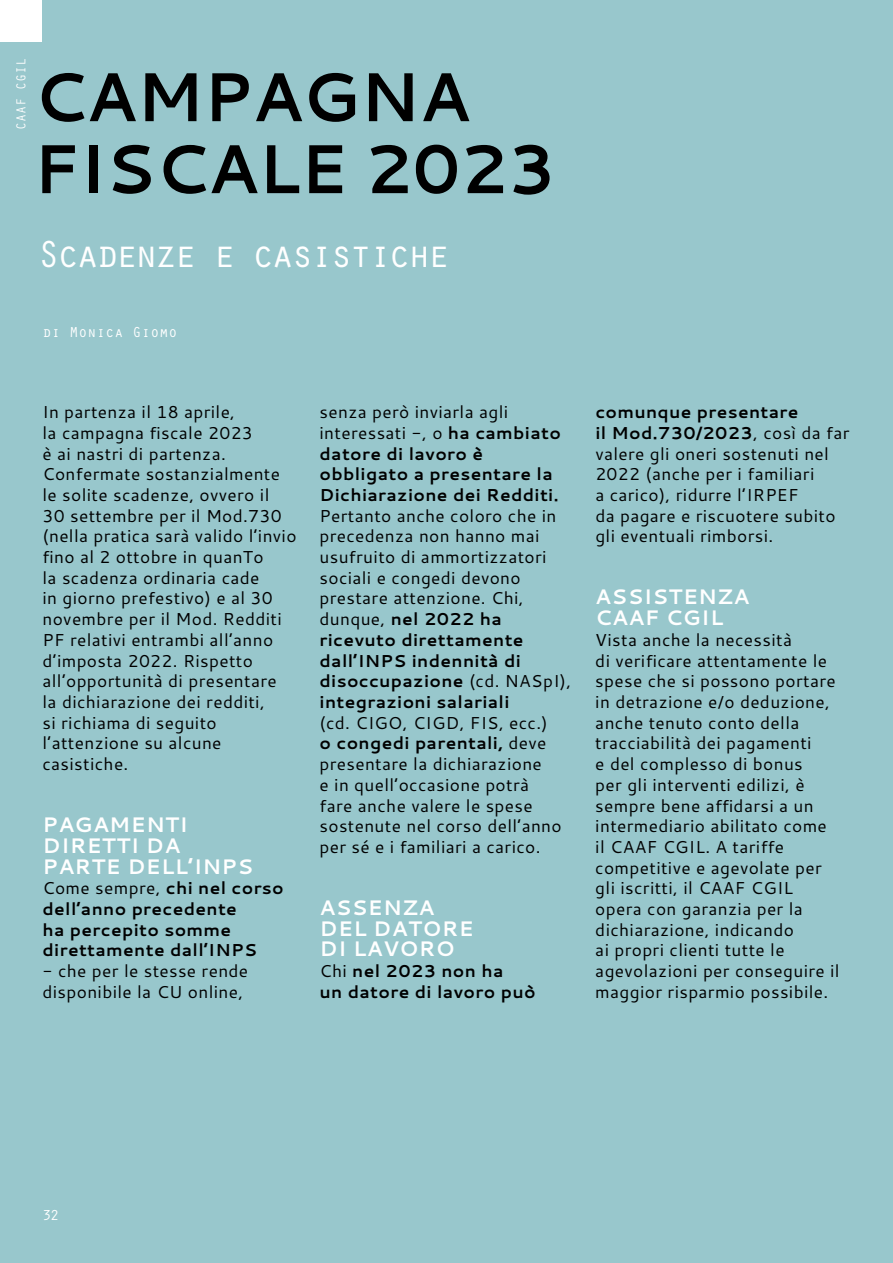
<style>
.page{position:relative;width:893px;height:1263px;background:#98c7cc}
.page>*{position:absolute;margin:0;border:0;box-sizing:border-box;transform-origin:0 0}
.t1{font:700 69px/72px "Cantarell";letter-spacing:-.01em;color:#000}
.t2{font:39px "Orator Std";letter-spacing:-.1em;color:#fff}
.t3{font:700 21px/20.7px "Cantarell";letter-spacing:.02em;color:#fff}
.t4{font:17.25px/20.7px "Cantarell";letter-spacing:.02em;color:#000}
.t5{font:700 17.25px/20.7px "Cantarell";letter-spacing:.02em;color:#000}
.t6{font:15px "Orator Std";color:#fff}
.t7{font:13.5px "Orator Std";color:#fff}
.s1{font-weight:400}
.s2{font-weight:700}
</style>
<div class="page">
<div style="left:0;top:0;width:41px;height:41px;background:#fff"></div>
<p class="t7" style="left:11px;top:130px;width:74px;rotate:-90deg">CAAF CGIL</p>
<h1 class="t1" style="left:33px;top:59px;width:525px">CAMPAGNA<br>FISCALE 2023</h1>
<h2 class="t2" style="left:37px;top:226px;width:415px">Scadenze e casistiche</h2>
<p class="t6" style="left:43px;top:321px;width:136px">di Monica Giomo</p>
<p class="t4" style="left:43px;top:401px;width:256px">In partenza il 18 aprile,<br>la campagna fiscale 2023<br>è ai nastri di partenza.<br>Confermate sostanzialmente le solite scadenze, ovvero il<br>30 settembre per il Mod.730 (nella pratica sarà valido l’invio fino al 2 ottobre in quanTo<br>la scadenza ordinaria cade<br>in giorno prefestivo) e al 30 novembre per il Mod. Redditi<br>PF relativi entrambi all’anno d’imposta 2022. Rispetto all’opportunità di presentare<br>la dichiarazione dei redditi,<br>si richiama di seguito l’attenzione su alcune casistiche.</p>
<p class="t3" style="left:43px;top:814px;width:212px">PAGAMENTI<br>DIRETTI DA<br>PARTE DELL’INPS</p>
<p class="t5" style="left:43px;top:877px;width:243px"><span class="s1">Come sempre,</span> chi nel corso dell’anno precedente<br>ha percepito somme direttamente dall’INPS</p>
<p class="t4" style="left:43px;top:960px;width:207px">- che per le stesse rende disponibile la CU online,</p>
<p class="t5" style="left:320px;top:401px;width:243px"><span class="s1">senza però inviarla agli interessati -, o</span> ha cambiato datore di lavoro è obbligato a presentare la<br>Dichiarazione dei Redditi.</p>
<p class="t4" style="left:320px;top:505px;width:253px">Pertanto anche coloro che in precedenza non hanno mai usufruito di ammortizzatori sociali e congedi devono prestare attenzione. Chi, dunque, <span class="s2">nel 2022 ha ricevuto direttamente dall’INPS indennità di disoccupazione</span> (cd. NASpI), <span class="s2">integrazioni salariali</span></p>
<p class="t4" style="left:320px;top:712px;width:244px">(cd. CIGO, CIGD, FIS, ecc.) <span class="s2">o congedi parentali,</span> deve presentare la dichiarazione<br>e in quell’occasione potrà fare anche valere le spese sostenute nel corso dell’anno per sé e i familiari a carico.</p>
<p class="t3" style="left:320px;top:897px;width:156px">ASSENZA<br>DEL DATORE<br>DI LAVORO</p>
<p class="t5" style="left:320px;top:960px;width:218px"><span class="s1">Chi</span> nel 2023 non ha<br>un datore di lavoro può</p>
<p class="t4" style="left:595px;top:401px;width:256px"><span class="s2">comunque presentare<br>il Mod.730/2023</span>, così da far valere gli oneri sostenuti nel<br>2022 (anche per i familiari<br>a carico), ridurre l’IRPEF<br>da pagare e riscuotere subito gli eventuali rimborsi.</p>
<p class="t3" style="left:595px;top:586px;width:155px">ASSISTENZA<br>CAAF CGIL</p>
<p class="t4" style="left:595px;top:629px;width:246px">Vista anche la necessità<br>di verificare attentamente le spese che si possono portare in detrazione e/o deduzione, anche tenuto conto della tracciabilità dei pagamenti<br>e del complesso di bonus<br>per gli interventi edilizi, è sempre bene affidarsi a un intermediario abilitato come il CAAF CGIL. A tariffe competitive e agevolate per gli iscritti, il CAAF CGIL opera con garanzia per la dichiarazione, indicando<br>ai propri clienti tutte le agevolazioni per conseguire il maggior risparmio possibile.</p>
<p class="t6" style="left:43px;top:1204px;width:18px">32</p>
</div>
